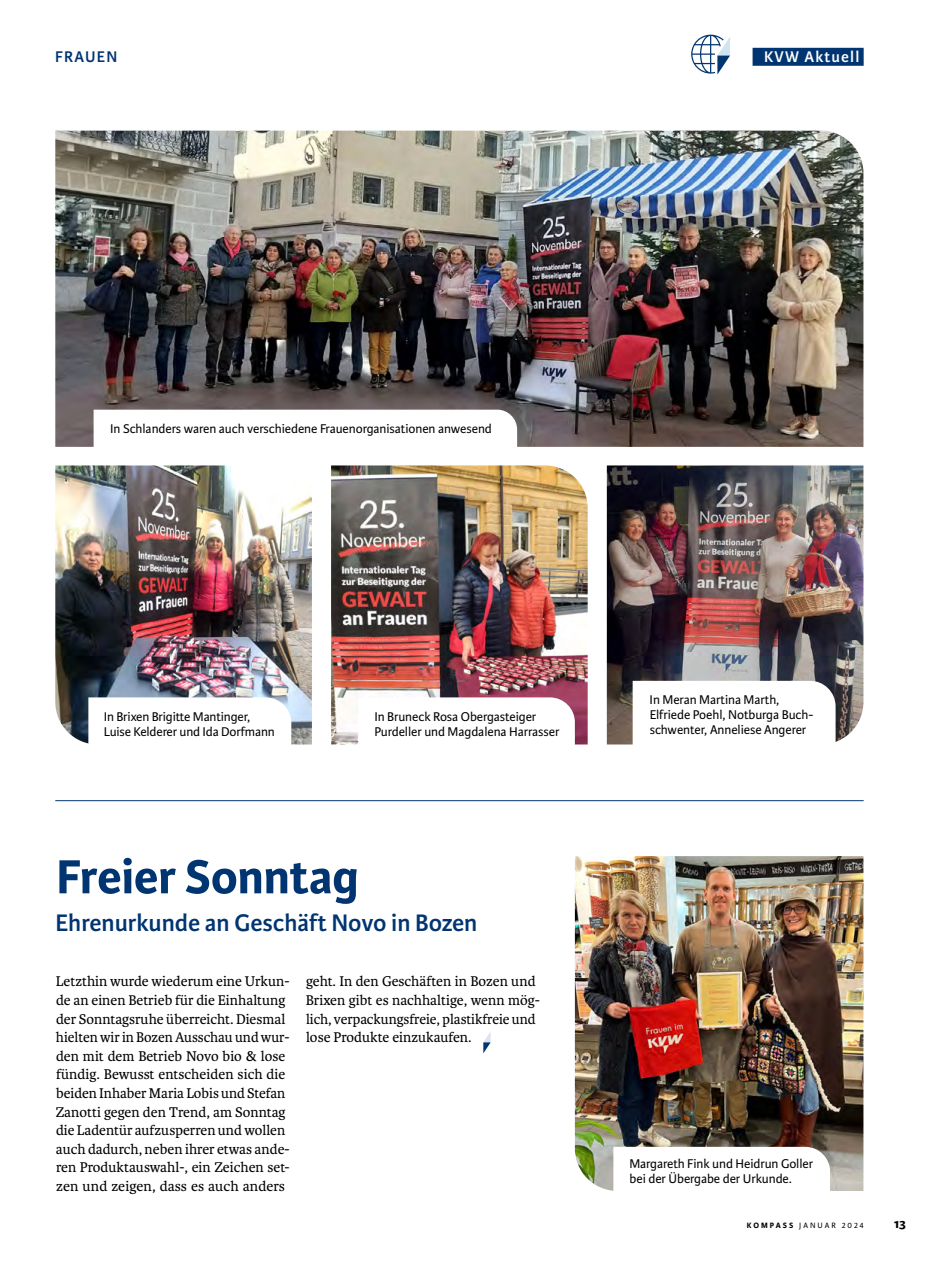
<style>
.page{position:relative;width:936px;height:1263px;background:#fff}
.page>*{position:absolute;margin:0;border:0;box-sizing:border-box;transform-origin:0 0}
.t1{font:700 51px "Karmina Sans";letter-spacing:-.005em;color:#003571}
.t2{font:600 25.5px "Karmina Sans";color:#003571}
.t3{font:600 16.5px "Karmina Sans";letter-spacing:.075em;color:#fff}
.t4{font:600 16.5px "Karmina Sans";letter-spacing:.075em;color:#003571}
.t5{font:15px/18.6px "Karmina";color:#000}
.t6{font:13.5px/15px "Karmina Sans";letter-spacing:-.005em;color:#000}
.t7{font:700 13.5px "Karmina Sans";color:#000;scale:1.1 1}
.t8{font:8.25px "Karmina Sans";letter-spacing:.245em;color:#000}
.s1{font-weight:700}
</style>
<div class="page">
<img style="left:575px;top:856px;width:288px;height:335px">
<svg style="left:483px;top:1033px;width:7px;height:20px"></svg>
<hr style="left:55px;top:800px;width:808px;height:1px;background:#003571">
<img style="left:55px;top:131px;width:808px;height:316px">
<img style="left:55px;top:465px;width:257px;height:279px">
<img style="left:331px;top:465px;width:256px;height:279px">
<img style="left:606px;top:465px;width:257px;height:279px">
<svg style="left:94px;top:410px;width:423px;height:37px"></svg>
<svg style="left:88px;top:697px;width:203px;height:47px"></svg>
<svg style="left:358px;top:697px;width:217px;height:48px"></svg>
<svg style="left:632px;top:681px;width:203px;height:64px"></svg>
<svg style="left:613px;top:1147px;width:217px;height:44px"></svg>
<div style="left:752px;top:48px;width:111px;height:18px;background:#003571"></div>
<svg style="left:691px;top:35px;width:39px;height:40px"></svg>
<p class="t4" style="left:55px;top:47px;width:63px">FRAUEN</p>
<p class="t3" style="left:764px;top:47px;width:97px">KVW Aktuell</p>
<p class="t6" style="left:110px;top:421px;width:383px">In Schlanders waren auch verschiedene Frauenorganisationen anwesend</p>
<p class="t6" style="left:104px;top:709px;width:172px">In Brixen Brigitte Mantinger,<br>Luise Kelderer und Ida Dorfmann</p>
<p class="t6" style="left:374px;top:709px;width:187px">In Bruneck Rosa Obergasteiger<br>Purdeller und Magdalena Harrasser</p>
<h1 class="t1" style="left:56px;top:847px;width:304px">Freier Sonntag</h1>
<h2 class="t2" style="left:56px;top:908px;width:423px">Ehrenurkunde an Geschäft Novo in Bozen</h2>
<p class="t5" style="left:56px;top:972px;width:235px">Letzthin wurde wiederum eine Urkun&shy;de an einen Betrieb für die Einhaltung der Sonntagsruhe überreicht. Diesmal hielten wir in Bozen Ausschau und wur&shy;den mit dem Betrieb Novo bio &amp; lose fündig. Bewusst entscheiden sich die beiden Inhaber Maria Lobis und Stefan Zanotti gegen den Trend, am Sonntag die Ladentür aufzusperren und wollen auch dadurch, neben ihrer etwas ande&shy;ren Produktauswahl-, ein Zeichen set&shy;zen und zeigen, dass es auch anders</p>
<p class="t5" style="left:306px;top:972px;width:235px">geht. In den Geschäften in Bozen und Brixen gibt es nachhaltige, wenn mög&shy;lich, verpackungsfreie, plastikfreie und lose Produkte einzukaufen.</p>
<p class="t6" style="left:649px;top:692px;width:165px">In Meran Martina Marth,<br>Elfriede Poehl, Notburga Buch&shy;schwenter, Anneliese Angerer</p>
<p class="t6" style="left:629px;top:1156px;width:185px">Margareth Fink und Heidrun Goller bei der Übergabe der Urkunde.</p>
<p class="t8" style="left:746px;top:1221px;width:118px"><span class="s1">KOMPASS</span> JANUAR 2024</p>
<p class="t7" style="left:893px;top:1216px;width:13px">13</p>
</div>
